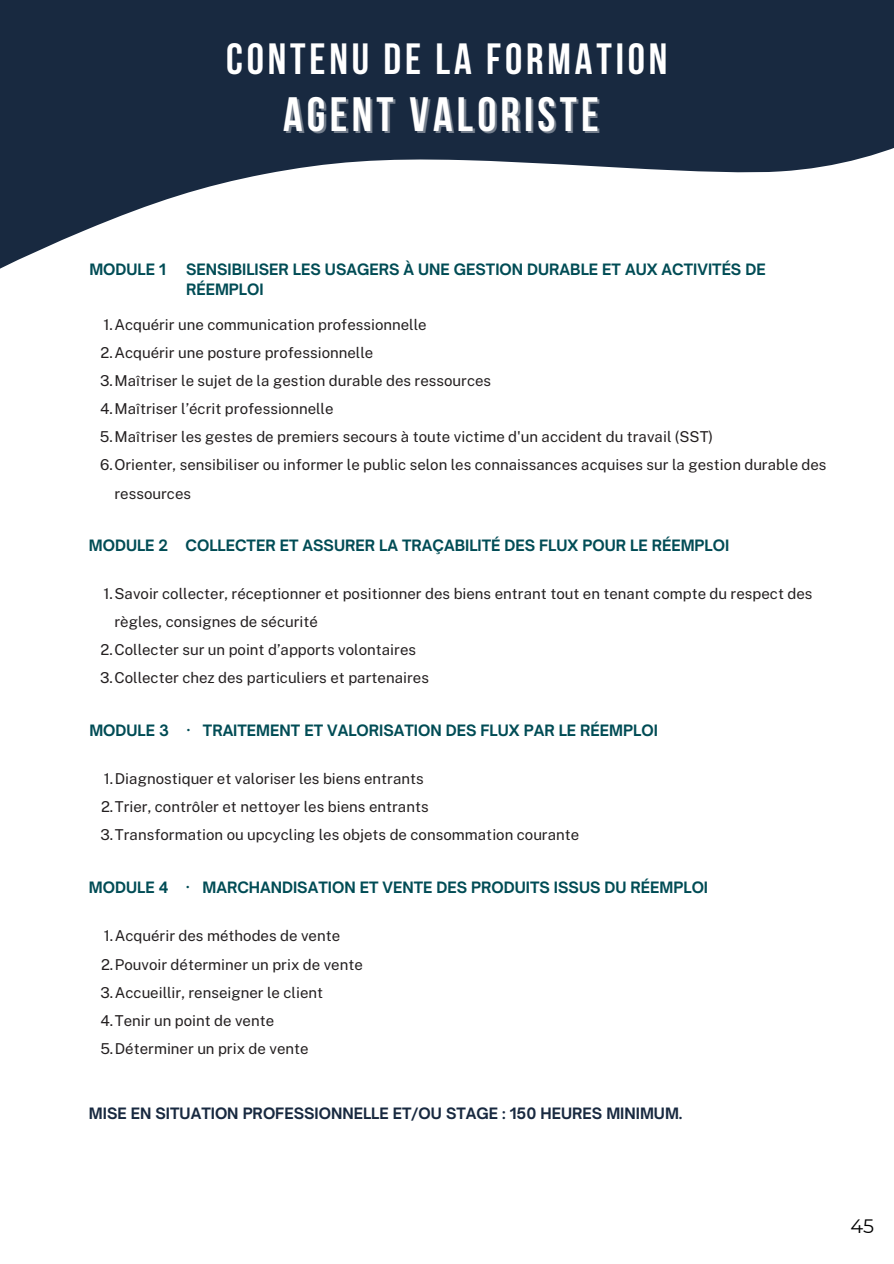
<style>
.page{position:relative;width:894px;height:1264px;background:#fff}
.page>*{position:absolute;margin:0;border:0;box-sizing:border-box;transform-origin:0 0}
.t1{font:700 48px "Bebas Neue";letter-spacing:.09em;color:#fff}
.t2{font:700 43.5px "Bebas Neue";letter-spacing:.09em;color:#fff}
.t3{font:19.35px "Montserrat";color:#000}
.t4{font:15px/28.2px "Public Sans";color:#231f20}
.t5{font:700 15px/20.2px "Open Sauce One";color:#004c55}
.t6{font:700 15px "Open Sauce One";color:#182940}
</style>
<div class="page">
<svg style="left:0;top:0;width:893px;height:269px;fill:#182940"></svg>
<h3 class="t2" style="left:226px;top:41px;width:442px">CONTENU DE LA FORMATION</h3>
<p class="t1" style="left:283px;top:95px;width:317px">AGENT VALORISTE</p>
<p class="t5" style="left:89px;top:259px;width:78px">MODULE 1</p>
<p class="t5" style="left:186px;top:259px;width:581px">SENSIBILISER LES USAGERS À UNE GESTION DURABLE ET AUX ACTIVITÉS DE<br>RÉEMPLOI</p>
<p class="t4" style="left:103px;top:310px;width:324px">1.Acquérir une communication professionnelle</p>
<p class="t4" style="left:101px;top:338px;width:274px">2.Acquérir une posture professionnelle</p>
<h2 class="t4" style="left:100px;top:366px;width:392px">3.Maîtriser le sujet de la gestion durable des ressources</h2>
<h1 class="t4" style="left:100px;top:394px;width:235px">4.Maîtriser l’écrit professionnelle</h1>
<h3 class="t4" style="left:100px;top:423px;width:614px">5.Maîtriser les gestes de premiers secours à toute victime d'un accident du travail (SST)</h3>
<h3 class="t4" style="left:114px;top:451px;width:713px;text-indent:-14px">6.Orienter, sensibiliser ou informer le public selon les connaissances acquises sur la gestion durable des ressources</h3>
<p class="t5" style="left:89px;top:535px;width:81px">MODULE 2</p>
<h3 class="t5" style="left:185px;top:535px;width:545px">COLLECTER ET ASSURER LA TRAÇABILITÉ DES FLUX POUR LE RÉEMPLOI</h3>
<h3 class="t4" style="left:114px;top:579px;width:699px;text-indent:-11px">1.Savoir collecter, réceptionner et positionner des biens entrant tout en tenant compte du respect des règles, consignes de sécurité</h3>
<p class="t4" style="left:101px;top:635px;width:317px">2.Collecter sur un point d’apports volontaires</p>
<p class="t4" style="left:100px;top:663px;width:330px">3.Collecter chez des particuliers et partenaires</p>
<p class="t5" style="left:89px;top:720px;width:81px">MODULE 3</p>
<h3 class="t5" style="left:186px;top:720px;width:473px">· TRAITEMENT ET VALORISATION DES FLUX PAR LE RÉEMPLOI</h3>
<p class="t4" style="left:104px;top:764px;width:321px">1.Diagnostiquer et valoriser les biens entrants</p>
<p class="t4" style="left:101px;top:792px;width:329px">2.Trier, contrôler et nettoyer les biens entrants</p>
<p class="t4" style="left:100px;top:820px;width:480px">3.Transformation ou upcycling les objets de consommation courante</p>
<p class="t5" style="left:89px;top:877px;width:81px">MODULE 4</p>
<h3 class="t5" style="left:185px;top:877px;width:524px">· MARCHANDISATION ET VENTE DES PRODUITS ISSUS DU RÉEMPLOI</h3>
<h3 class="t4" style="left:104px;top:921px;width:238px">1.Acquérir des méthodes de vente</h3>
<p class="t4" style="left:101px;top:950px;width:263px">2.Pouvoir déterminer un prix de vente</p>
<p class="t4" style="left:100px;top:978px;width:224px">3.Accueillir, renseigner le client</p>
<p class="t4" style="left:100px;top:1006px;width:175px">4.Tenir un point de vente</p>
<p class="t4" style="left:100px;top:1034px;width:210px">5.Déterminer un prix de vente</p>
<p class="t6" style="left:89px;top:1104px;width:595px">MISE EN SITUATION PROFESSIONNELLE ET/OU STAGE : 150 HEURES MINIMUM.</p>
<h3 class="t3" style="left:850px;top:1213px;width:25px">45</h3>
</div>
